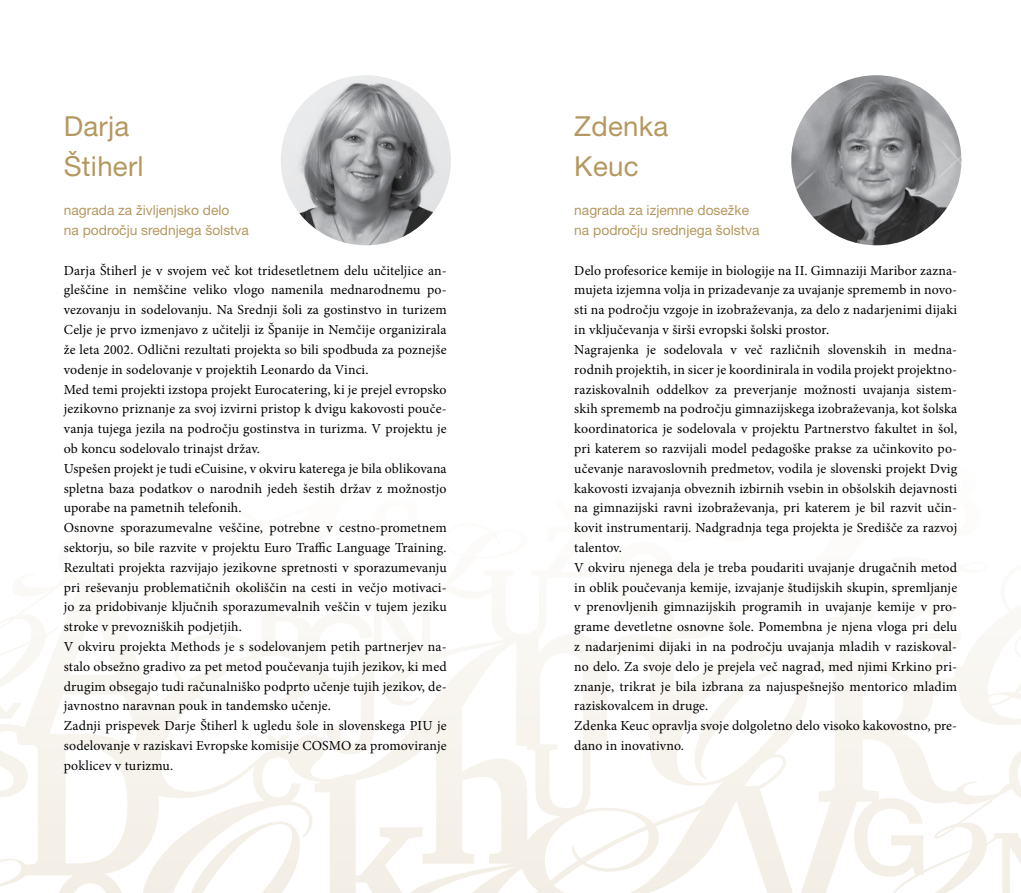
<style>
.page{position:relative;width:1021px;height:893px;background:#fff}
.page>*{position:absolute;margin:0;border:0;box-sizing:border-box;transform-origin:0 0}
.t1{font:27.6px/39.6px "Hel Neue Slo Roman";letter-spacing:.01em;color:#b59860}
.t2{font:13.8px/19.8px "Minion Pro";letter-spacing:.01em;color:#000}
.t3{font:13.8px/19.8px "Hel Neue Slo Roman";color:#b59860}
</style>
<div class="page">
<svg style="left:0;top:624px;width:1020px;height:269px"></svg>
<img style="left:281px;top:75px;width:170px;height:170px;border-radius:85px">
<img style="left:791px;top:75px;width:170px;height:170px;border-radius:85px">
<h1 class="t1" style="left:64px;top:106px;width:81px">Darja<br>Štiherl</h1>
<p class="t3" style="left:64px;top:200px;width:187px">nagrada za življenjsko delo<br>na področju srednjega šolstva</p>
<p class="t2" style="left:64px;top:260px;width:384px">Darja Štiherl je v svojem več kot tridesetletnem delu učiteljice an&shy;gleščine in nemščine veliko vlogo namenila mednarodnemu po&shy;vezovanju in sodelovanju. Na Srednji šoli za gostinstvo in turizem Celje je prvo izmenjavo z učitelji iz Španije in Nemčije organizirala že leta 2002. Odlični rezultati projekta so bili spodbuda za poznejše vodenje in sodelovanje v projektih Leonardo da Vinci.<br>Med temi projekti izstopa projekt Eurocatering, ki je prejel evropsko jezikovno priznanje za svoj izvirni pristop k dvigu kakovosti pouče&shy;vanja tujega jezila na področju gostinstva in turizma. V projektu je ob koncu sodelovalo trinajst držav.<br>Uspešen projekt je tudi eCuisine, v okviru katerega je bila oblikovana spletna baza podatkov o narodnih jedeh šestih držav z možnostjo uporabe na pametnih telefonih.<br>Osnovne sporazumevalne veščine, potrebne v cestno-prometnem sektorju, so bile razvite v projektu Euro Traffic Language Training.<br>Rezultati projekta razvijajo jezikovne spretnosti v sporazumevanju pri reševanju problematičnih okoliščin na cesti in večjo motivaci&shy;jo za pridobivanje ključnih sporazumevalnih veščin v tujem jeziku stroke v prevozniških podjetjih.<br>V okviru projekta Methods je s sodelovanjem petih partnerjev na&shy;stalo obsežno gradivo za pet metod poučevanja tujih jezikov, ki med drugim obsegajo tudi računalniško podprto učenje tujih jezikov, de&shy;javnostno naravnan pouk in tandemsko učenje.<br>Zadnji prispevek Darje Štiherl k ugledu šole in slovenskega PIU je sodelovanje v raziskavi Evropske komisije COSMO za promoviranje poklicev v turizmu.</p>
<h1 class="t1" style="left:574px;top:106px;width:95px">Zdenka<br>Keuc</h1>
<p class="t3" style="left:574px;top:200px;width:187px">nagrada za izjemne dosežke na področju srednjega šolstva</p>
<p class="t2" style="left:574px;top:260px;width:384px">Delo profesorice kemije in biologije na II. Gimnaziji Maribor zazna&shy;mujeta izjemna volja in prizadevanje za uvajanje sprememb in novo&shy;sti na področju vzgoje in izobraževanja, za delo z nadarjenimi dijaki in vključevanja v širši evropski šolski prostor.<br>Nagrajenka je sodelovala v več različnih slovenskih in medna&shy;rodnih projektih, in sicer je koordinirala in vodila projekt projektno&shy;raziskovalnih oddelkov za preverjanje možnosti uvajanja sistem&shy;skih sprememb na področju gimnazijskega izobraževanja, kot šolska koordinatorica je sodelovala v projektu Partnerstvo fakultet in šol, pri katerem so razvijali model pedagoške prakse za učinkovito po&shy;učevanje naravoslovnih predmetov, vodila je slovenski projekt Dvig kakovosti izvajanja obveznih izbirnih vsebin in obšolskih dejavnosti na gimnazijski ravni izobraževanja, pri katerem je bil razvit učin&shy;kovit instrumentarij. Nadgradnja tega projekta je Središče za razvoj talentov.<br>V okviru njenega dela je treba poudariti uvajanje drugačnih metod in oblik poučevanja kemije, izvajanje študijskih skupin, spremljanje v prenovljenih gimnazijskih programih in uvajanje kemije v pro&shy;grame devetletne osnovne šole. Pomembna je njena vloga pri delu z nadarjenimi dijaki in na področju uvajanja mladih v raziskoval&shy;no delo. Za svoje delo je prejela več nagrad, med njimi Krkino pri&shy;znanje, trikrat je bila izbrana za najuspešnejšo mentorico mladim raziskovalcem in druge.<br>Zdenka Keuc opravlja svoje dolgoletno delo visoko kakovostno, pre&shy;dano in inovativno.</p>
</div>
